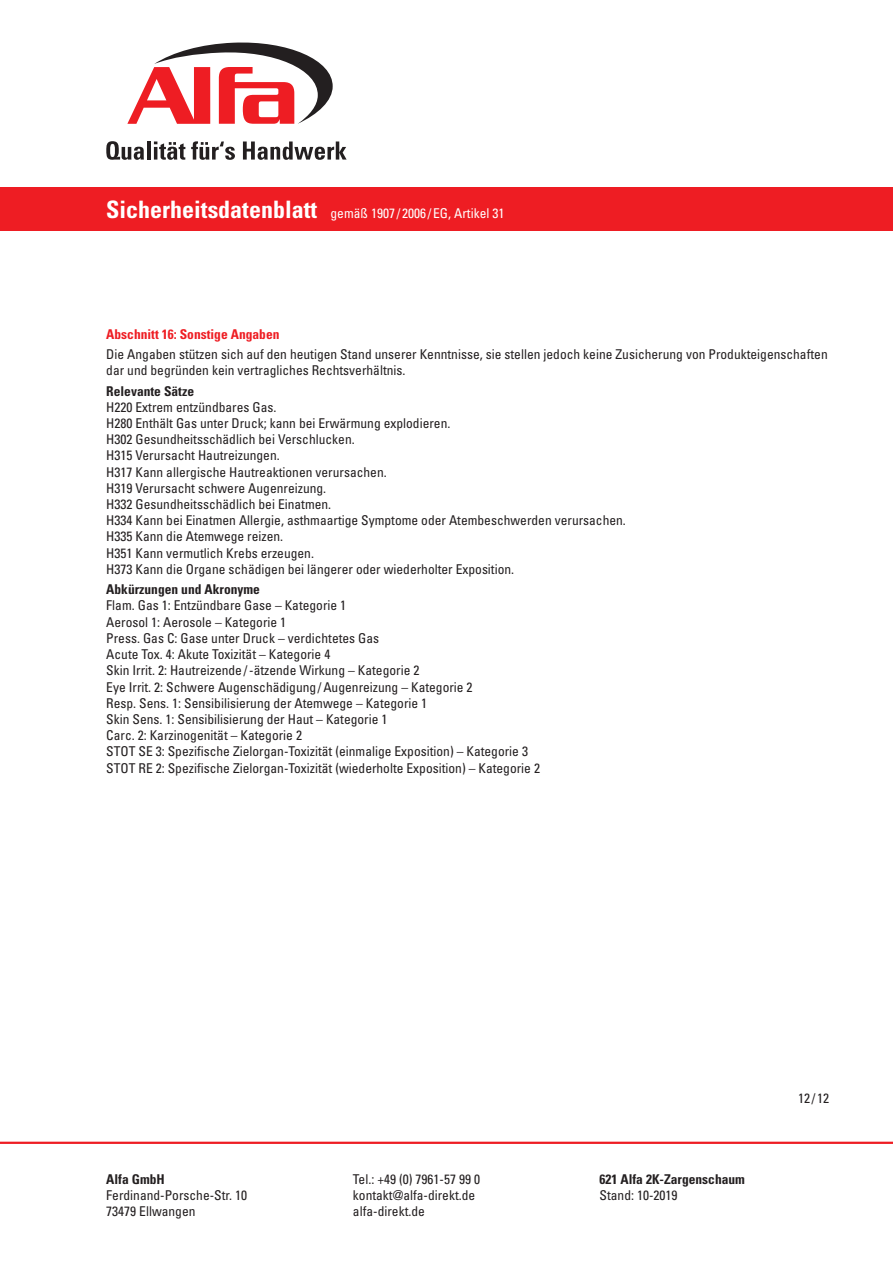
<style>
.page{position:relative;width:893px;height:1263px;background:#fff}
.page>*{position:absolute;margin:0;border:0;box-sizing:border-box;transform-origin:0 0}
.t1{font:condensed 13.5px/16.2px "Univers LT Std";color:#231f20}
.t2{font:700 condensed 13.5px "Univers LT Std";color:#231f20}
.t3{font:condensed 13.5px "Univers LT Std";color:#fff}
.t4{font:700 condensed 13.5px "Univers LT Std";color:#ee1d23}
.s1{font-weight:700;font-size:24px}
</style>
<div class="page">
<hr style="left:0;top:1142px;width:893px;height:2px;background:#ee1d23">
<div style="left:0;top:187px;width:893px;height:44px;background:#ee1d23"></div>
<svg style="left:106px;top:141px;width:38px;height:19px"></svg>
<hr style="left:147px;top:141px;width:3px;height:19px;background:#231f20">
<svg style="left:154px;top:141px;width:31px;height:19px"></svg>
<svg style="left:191px;top:141px;width:44px;height:19px"></svg>
<svg style="left:243px;top:141px;width:104px;height:19px"></svg>
<svg style="left:127px;top:42px;width:206px;height:82px"></svg>
<p class="t3" style="left:106px;top:205px;width:400px"><span class="s1">Sicherheitsdatenblatt</span> gemäß 1907 / 2006 /EG, Artikel 31</p>
<p class="t4" style="left:106px;top:325px;width:175px">Abschnitt 16: Sonstige Angaben</p>
<p class="t1" style="left:106px;top:346px;width:723px">Die Angaben stützen sich auf den heutigen Stand unserer Kenntnisse, sie stellen jedoch keine Zusicherung von Produkteigenschaften dar und begründen kein vertragliches Rechtsverhältnis.</p>
<p class="t2" style="left:106px;top:382px;width:89px">Relevante Sätze</p>
<p class="t1" style="left:106px;top:399px;width:521px">H220 Extrem entzündbares Gas.<br>H280 Enthält Gas unter Druck; kann bei Erwärmung explodieren.<br>H302 Gesundheitsschädlich bei Verschlucken.<br>H315 Verursacht Hautreizungen.<br>H317 Kann allergische Hautreaktionen verursachen.<br>H319 Verursacht schwere Augenreizung.<br>H332 Gesundheitsschädlich bei Einatmen.<br>H334 Kann bei Einatmen Allergie, asthmaartige Symptome oder Atembeschwerden verursachen.<br>H335 Kann die Atemwege reizen.<br>H351 Kann vermutlich Krebs erzeugen.<br>H373 Kann die Organe schädigen bei längerer oder wiederholter Exposition.</p>
<p class="t2" style="left:106px;top:581px;width:155px">Abkürzungen und Akronyme</p>
<p class="t1" style="left:106px;top:597px;width:435px">Flam. Gas 1: Entzündbare Gase – Kategorie 1<br>Aerosol 1: Aerosole – Kategorie 1<br>Press. Gas C: Gase unter Druck – verdichtetes Gas<br>Acute Tox. 4: Akute Toxizität – Kategorie 4<br>Skin Irrit. 2: Hautreizende /-ätzende Wirkung – Kategorie 2<br>Eye Irrit. 2: Schwere Augenschädigung /Augenreizung – Kategorie 2<br>Resp. Sens. 1: Sensibilisierung der Atemwege – Kategorie 1<br>Skin Sens. 1: Sensibilisierung der Haut – Kategorie 1<br>Carc. 2: Karzinogenität – Kategorie 2<br>STOT SE 3: Spezifische Zielorgan-Toxizität (einmalige Exposition) – Kategorie 3<br>STOT RE 2: Spezifische Zielorgan-Toxizität (wiederholte Exposition) – Kategorie 2</p>
<p class="t2" style="left:106px;top:1171px;width:60px">Alfa GmbH</p>
<p class="t1" style="left:106px;top:1187px;width:142px">Ferdinand-Porsche-Str. 10<br>73479 Ellwangen</p>
<p class="t1" style="left:353px;top:1171px;width:129px">Tel.: +49 (0) 7961-57 99 0 kontakt@alfa-direkt.de alfa-direkt.de</p>
<p class="t2" style="left:600px;top:1171px;width:147px">621 Alfa 2K-Zargenschaum</p>
<p class="t1" style="left:600px;top:1187px;width:79px">Stand: 10-2019</p>
<p class="t1" style="left:798px;top:1090px;width:33px">12/12</p>
</div>
